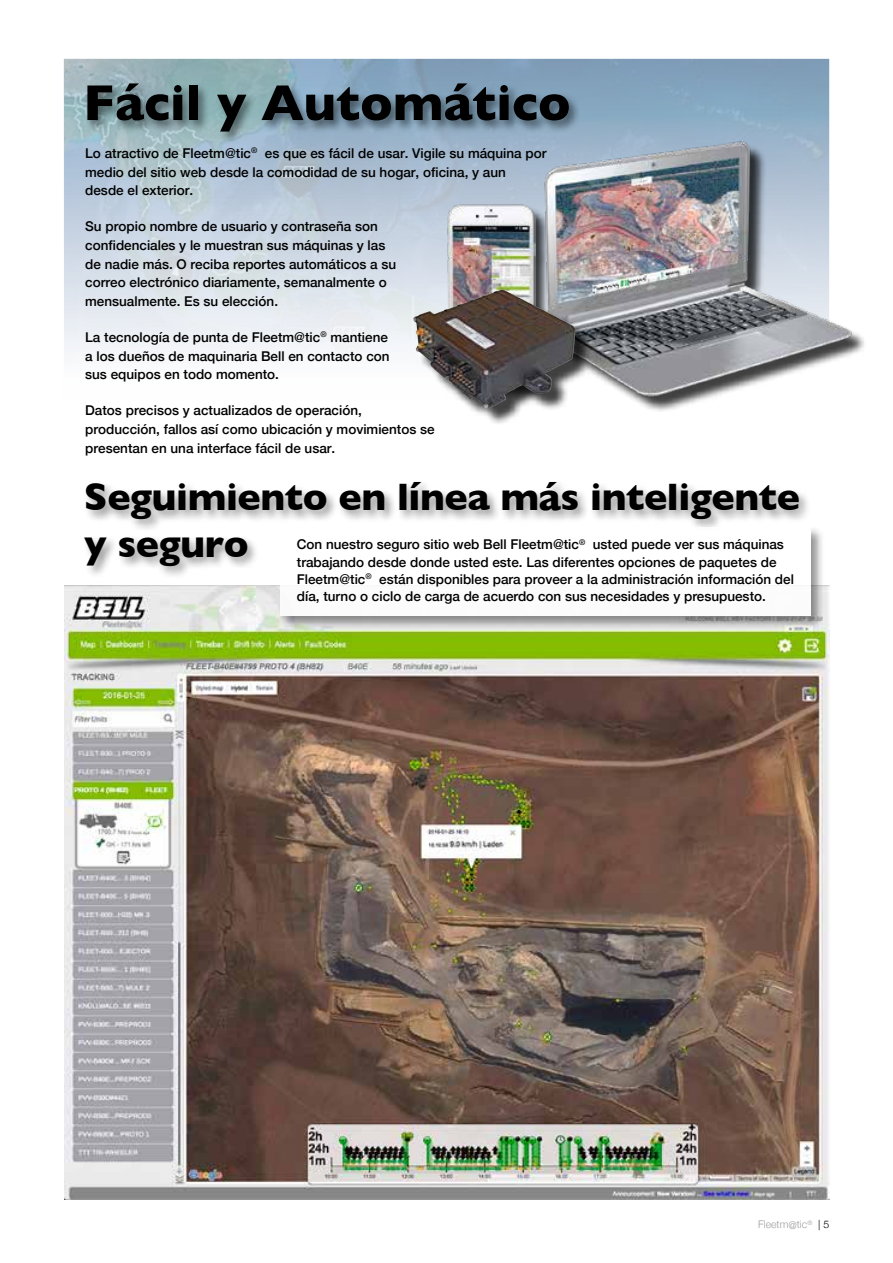
<style>
.page{position:relative;width:893px;height:1263px;background:#fff}
.page>*{position:absolute;margin:0;border:0;box-sizing:border-box;transform-origin:0 0}
.t1{font:700 51px "Gill Sans";color:#000}
.t2{font:700 39px/46.8px "Gill Sans";letter-spacing:-.01em;color:#000}
.t3{font:500 13.5px/18.8px "Helvetica Neue";color:#000}
.t4{font:300 10.5px "Helvetica Neue";color:#9d9d9c}
.s1{color:#000}
</style>
<div class="page">
<img style="left:64px;top:59px;width:765px;height:294px">
<img style="left:64px;top:586px;width:765px;height:613px">
<img style="left:446px;top:203px;width:89px;height:89px">
<div style="left:545px;top:144px;width:321px;height:268px;background:#000;opacity:.75"></div>
<img style="left:538px;top:139px;width:315px;height:259px">
<div style="left:415px;top:292px;width:177px;height:133px;background:#000;opacity:.75"></div>
<img style="left:412px;top:289px;width:90px;height:110px">
<div style="left:82px;top:479px;width:729px;height:100px;background:#000;opacity:.4"></div>
<div style="left:278px;top:525px;width:547px;height:105px;background:#000;opacity:.5"></div>
<div style="left:281px;top:527px;width:530px;height:89px;background:#fff"></div>
<div style="left:84px;top:80px;width:497px;height:64px;background:#000;opacity:.5"></div>
<h1 class="t1" style="left:83px;top:62px;width:489px">Fácil y Automático</h1>
<p class="t3" style="left:85px;top:142px;width:463px">Lo atractivo de Fleetm@tic<sup>®</sup> es que es fácil de usar. Vigile su máquina por medio del sitio web desde la comodidad de su hogar, oficina, y aun desde el exterior.</p>
<p class="t3" style="left:85px;top:216px;width:312px">Su propio nombre de usuario y contraseña son confidenciales y le muestran sus máquinas y las de nadie más. O reciba reportes automáticos a su correo electrónico diariamente, semanalmente o mensualmente. Es su elección.</p>
<p class="t3" style="left:85px;top:326px;width:306px">La tecnología de punta de Fleetm@tic<sup>®</sup> mantiene a los dueños de maquinaria Bell en contacto con sus equipos en todo momento.</p>
<p class="t3" style="left:85px;top:400px;width:351px">Datos precisos y actualizados de operación, producción, fallos así como ubicación y movimientos se presentan en una interface fácil de usar.</p>
<h2 class="t2" style="left:84px;top:473px;width:718px">Seguimiento en línea más inteligente y seguro</h2>
<p class="t3" style="left:297px;top:535px;width:499px;line-height:17.2px">Con nuestro seguro sitio web Bell Fleetm@tic<sup>®</sup> usted puede ver sus máquinas trabajando desde donde usted este. Las diferentes opciones de paquetes de Fleetm@tic<sup>®</sup> están disponibles para proveer a la administración información del día, turno o ciclo de carga de acuerdo con sus necesidades y presupuesto.</p>
<p class="t4" style="left:758px;top:1216px;width:73px">Fleetm@tic<sup>®</sup> <span class="s1">| 5</span></p>
</div>
